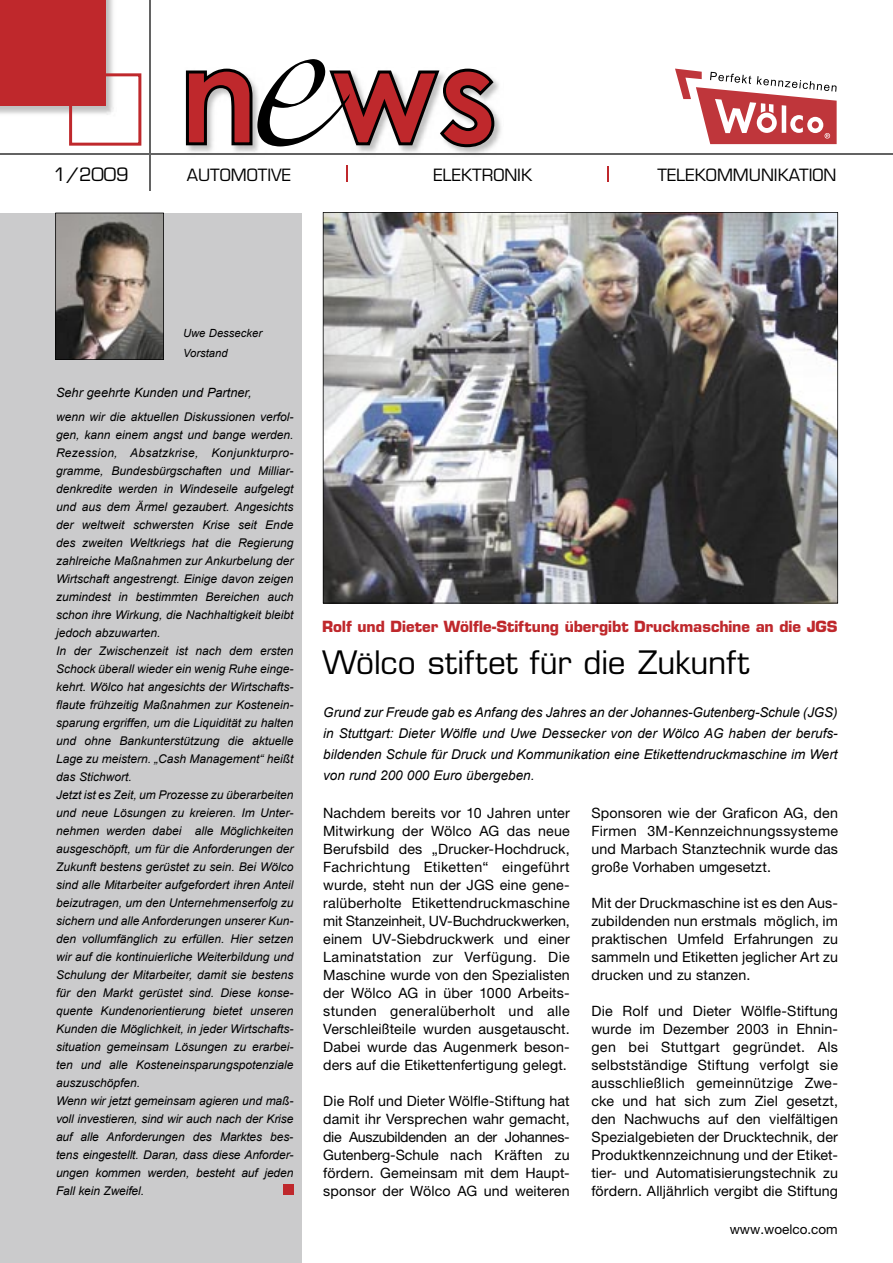
<style>
.page{position:relative;width:893px;height:1263px;background:#fff}
.page>*{position:absolute;margin:0;border:0;box-sizing:border-box;transform-origin:0 0}
.t1{font:31.5px "Eurostile";color:#000}
.t2{font:18px "Eurostile";color:#000}
.t3{font:16.5px "Eurostile";color:#000}
.t4{font:700 15px "Eurostile";letter-spacing:-.005em;color:#bf282c}
.t5{font:14.25px/18px "Helvetica Neue";letter-spacing:.01em;color:#000;text-align:justify}
.t6{font:italic 13.5px/21px "Arial";color:#000;text-align:justify}
.t7{font:13.5px "Helvetica Neue";color:#000}
.t8{font:italic 12.75px "Arial";color:#000}
.t9{font:italic 12px/18px "Arial";color:#000}
.t10{font:italic 11.25px/19.5px "Arial";color:#000}
</style>
<div class="page">
<svg style="left:675px;top:69px;width:162px;height:75px"></svg>
<hr style="left:149px;top:0;width:1px;height:191px;background:#636363">
<hr style="left:0;top:153px;width:893px;height:2px;background:#636363">
<img style="left:0;top:0;width:113px;height:114px">
<div style="left:0;top:0;width:106px;height:106px;background:#bf282c"></div>
<svg style="left:69px;top:73px;width:72px;height:73px"></svg>
<img style="left:185px;top:71px;width:316px;height:82px">
<svg style="left:186px;top:59px;width:308px;height:88px"></svg>
<div style="left:0;top:213px;width:302px;height:1050px;background:#cbcbcc"></div>
<svg style="left:346px;top:166px;width:2px;height:16px"></svg>
<svg style="left:607px;top:166px;width:1px;height:16px"></svg>
<div style="left:283px;top:1184px;width:11px;height:10px;background:#bf282c"></div>
<img style="left:323px;top:212px;width:515px;height:391px">
<svg style="left:55px;top:213px;width:109px;height:147px"></svg>
<h2 class="t2" style="left:54px;top:163px;width:77px">1/2009</h2>
<h3 class="t3" style="left:187px;top:165px;width:106px">AUTOMOTIVE</h3>
<h3 class="t3" style="left:433px;top:165px;width:100px">ELEKTRONIK</h3>
<h3 class="t3" style="left:657px;top:165px;width:180px">TELEKOMMUNIKATION</h3>
<p class="t10" style="left:183px;top:324px;width:81px">Uwe Dessecker<br>Vorstand</p>
<p class="t8" style="left:56px;top:384px;width:197px">Sehr geehrte Kunden und Partner,</p>
<p class="t9" style="left:56px;top:408px;width:239px">wenn wir die aktuellen Diskussionen verfol&shy;gen, kann einem angst und bange werden.<br>Rezession, Absatzkrise, Konjunkturpro&shy;gramme, Bundesbürgschaften und Milliar&shy;denkredite werden in Windeseile aufgelegt und aus dem Ärmel gezaubert. Angesichts der weltweit schwersten Krise seit Ende des zweiten Weltkriegs hat die Regierung zahlreiche Maßnahmen zur Ankurbelung der Wirtschaft angestrengt. Einige davon zeigen zumindest in bestimmten Bereichen auch schon ihre Wirkung, die Nachhaltigkeit bleibt jedoch abzuwarten.<br>In der Zwischenzeit ist nach dem ersten Schock überall wieder ein wenig Ruhe einge&shy;kehrt. Wölco hat angesichts der Wirtschafts&shy;flaute frühzeitig Maßnahmen zur Kostenein&shy;sparung ergriffen, um die Liquidität zu halten und ohne Bankunterstützung die aktuelle Lage zu meistern. „Cash Management“ heißt das Stichwort.<br>Jetzt ist es Zeit, um Prozesse zu überarbeiten und neue Lösungen zu kreieren. Im Unter&shy;nehmen werden dabei alle Möglichkeiten ausgeschöpft, um für die Anforderungen der Zukunft bestens gerüstet zu sein. Bei Wölco sind alle Mitarbeiter aufgefordert ihren Anteil beizutragen, um den Unternehmenserfolg zu sichern und alle Anforderungen unserer Kun&shy;den vollumfänglich zu erfüllen. Hier setzen wir auf die kontinuierliche Weiterbildung und Schulung der Mitarbeiter, damit sie bestens für den Markt gerüstet sind. Diese konse&shy;quente Kundenorientierung bietet unseren Kunden die Möglichkeit, in jeder Wirtschafts&shy;situation gemeinsam Lösungen zu erarbei&shy;ten und alle Kosteneinsparungspotenziale auszuschöpfen.<br>Wenn wir jetzt gemeinsam agieren und maß&shy;voll investieren, sind wir auch nach der Krise auf alle Anforderungen des Marktes bes&shy;tens eingestellt. Daran, dass diese Anforder&shy;ungen kommen werden, besteht auf jeden Fall kein Zweifel.</p>
<p class="t4" style="left:322px;top:617px;width:517px">Rolf und Dieter Wölfle-Stiftung übergibt Druckmaschine an die JGS</p>
<h1 class="t1" style="left:322px;top:643px;width:429px">Wölco stiftet für die Zukunft</h1>
<p class="t6" style="left:323px;top:702px;width:516px">Grund zur Freude gab es Anfang des Jahres an der Johannes-Gutenberg-Schule (JGS) in Stuttgart: Dieter Wölfle und Uwe Dessecker von der Wölco AG haben der berufs&shy;bildenden Schule für Druck und Kommunikation eine Etikettendruckmaschine im Wert von rund 200 000 Euro übergeben.</p>
<p class="t5" style="left:323px;top:804px;width:248px">Nachdem bereits vor 10 Jahren unter Mitwirkung der Wölco AG das neue Berufsbild des „Drucker-Hochdruck, Fachrichtung Etiketten“ eingeführt wurde, steht nun der JGS eine gene&shy;ralüberholte Etikettendruckmaschine mit Stanzeinheit, UV-Buchdruckwerken, einem UV-Siebdruckwerk und einer Laminatstation zur Verfügung. Die Maschine wurde von den Spezialisten der Wölco AG in über 1000 Arbeits&shy;stunden generalüberholt und alle Verschleißteile wurden ausgetauscht.<br>Dabei wurde das Augenmerk beson&shy;ders auf die Etikettenfertigung gelegt.</p>
<p class="t5" style="left:323px;top:1092px;width:248px">Die Rolf und Dieter Wölfle-Stiftung hat damit ihr Versprechen wahr gemacht, die Auszubildenden an der Johannes-Gutenberg-Schule nach Kräften zu fördern. Gemeinsam mit dem Haupt&shy;sponsor der Wölco AG und weiteren</p>
<p class="t5" style="left:591px;top:804px;width:248px">Sponsoren wie der Graficon AG, den Firmen 3M-Kennzeichnungssysteme und Marbach Stanztechnik wurde das große Vorhaben umgesetzt.</p>
<p class="t5" style="left:591px;top:894px;width:248px">Mit der Druckmaschine ist es den Aus&shy;zubildenden nun erstmals möglich, im praktischen Umfeld Erfahrungen zu sammeln und Etiketten jeglicher Art zu drucken und zu stanzen.</p>
<p class="t5" style="left:591px;top:1002px;width:248px">Die Rolf und Dieter Wölfle-Stiftung wurde im Dezember 2003 in Ehnin&shy;gen bei Stuttgart gegründet. Als selbstständige Stiftung verfolgt sie ausschließlich gemeinnützige Zwe&shy;cke und hat sich zum Ziel gesetzt, den Nachwuchs auf den vielfältigen Spezialgebieten der Drucktechnik, der Produktkennzeichnung und der Etiket&shy;tier- und Automatisierungstechnik zu fördern. Alljährlich vergibt die Stiftung</p>
<p class="t7" style="left:730px;top:1221px;width:109px">www.woelco.com</p>
</div>
